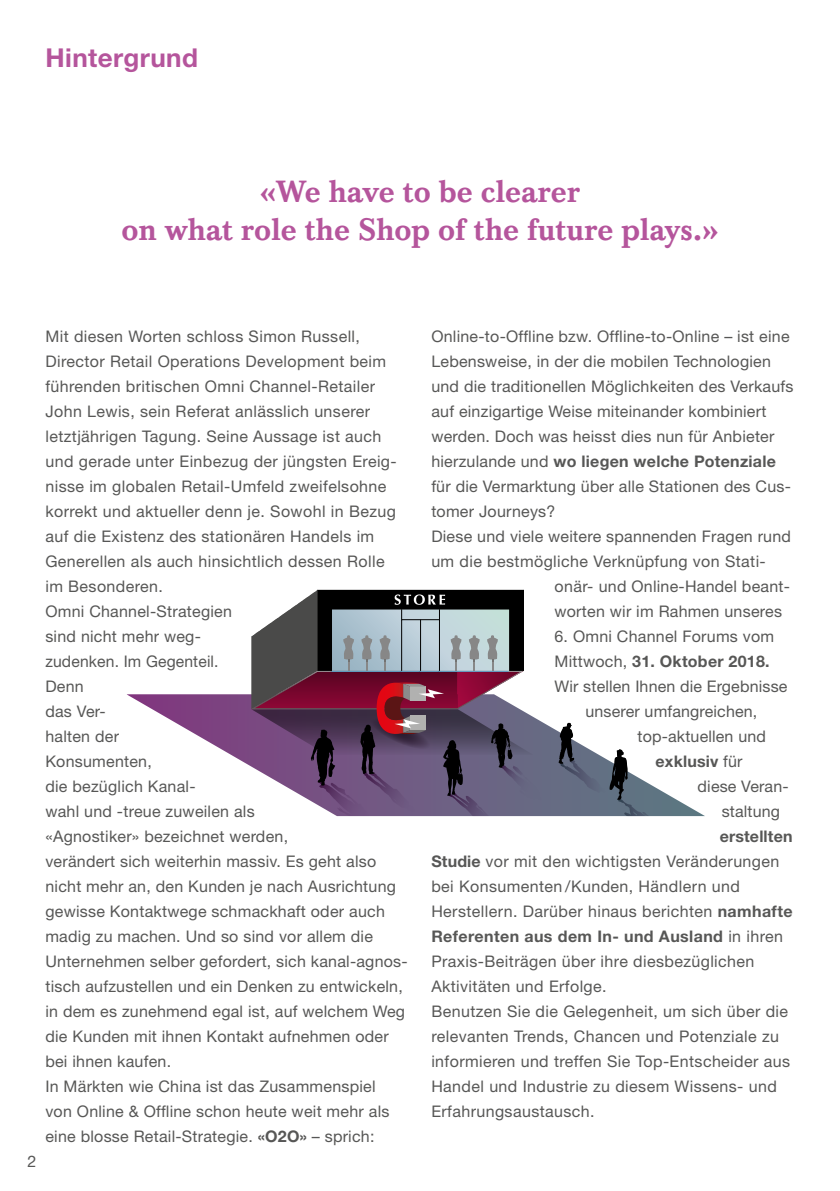
<style>
.page{position:relative;width:840px;height:1191px;background:#fff}
.page>*{position:absolute;margin:0;border:0;box-sizing:border-box;transform-origin:0 0}
.Quote_Bask{font:500 32px "Baskerville";color:#b5559c}
.Titel{font:700 26px "Helvetica Neue LT Pro";letter-spacing:.015em;color:#b5559c}
.Lauftext{font:16px/25px "Helvetica Neue LT Pro";letter-spacing:.015em;color:#575756}
.Lauftext-2{font:700 16px "Helvetica Neue LT Pro";letter-spacing:.015em;color:#575756}
.s1{font-weight:700}
.s2{font-weight:400}
</style>
<div class="page">
<svg style="left:127px;top:694px;width:577px;height:122px"></svg>
<svg style="left:251px;top:590px;width:418px;height:226px"></svg>
<p class="Titel" style="left:46px;top:42px;width:154px">Hintergrund</p>
<p class="Quote_Bask" style="left:259px;top:172px;width:322px">«We have to be clearer</p>
<p class="Quote_Bask" style="left:121px;top:211px;width:598px">on what role the Shop of the future plays.»</p>
<p class="Lauftext" style="left:28px;top:1148px;width:10px">2</p>
<p class="Lauftext" style="left:45px;top:324px;width:352px">Mit diesen Worten schloss Simon Russell, Director Retail Operations Development beim führenden britischen Omni Channel-Retailer John Lewis, sein Referat anlässlich unserer letztjährigen Tagung. Seine Aussage ist auch und gerade unter Einbezug der jüngsten Ereig&shy;nisse im globalen Retail-Umfeld zweifelsohne korrekt und aktueller denn je. Sowohl in Bezug auf die Existenz des stationären Handels im Generellen als auch hinsichtlich dessen Rolle im Besonderen.</p>
<p class="Lauftext" style="left:45px;top:598px;width:363px">Omni Channel-Strategien<br>sind nicht mehr weg-<br>zudenken. Im Gegenteil.<br>Denn<br>das Ver-<br>halten der<br>Konsumenten,<br>die bezüglich Kanal-<br>wahl und -treue zuweilen als<br>«Agnostiker» bezeichnet werden,<br>verändert sich weiterhin massiv. Es geht also nicht mehr an, den Kunden je nach Ausrichtung gewisse Kontaktwege schmackhaft oder auch madig zu machen. Und so sind vor allem die<br>Unternehmen selber gefordert, sich kanal-agnos&shy;tisch aufzustellen und ein Denken zu entwickeln, in dem es zunehmend egal ist, auf welchem Weg die Kunden mit ihnen Kontakt aufnehmen oder bei ihnen kaufen.</p>
<p class="Lauftext" style="left:45px;top:1073px;width:345px">In Märkten wie China ist das Zusammenspiel von Online &amp; Offline schon heute weit mehr als eine blosse Retail-Strategie. <span class="s1">«O2O»</span> – sprich:</p>
<p class="Lauftext" style="left:431px;top:324px;width:363px">Online-to-Offline bzw. Offline-to-Online – ist eine Lebensweise, in der die mobilen Technologien und die traditionellen Möglichkeiten des Verkaufs auf einzigartige Weise miteinander kombiniert werden. Doch was heisst dies nun für Anbieter hierzulande und <span class="s1">wo liegen welche Potenziale </span>für die Vermarktung über alle Stationen des Cus&shy;tomer Journeys?</p>
<p class="Lauftext" style="left:431px;top:523px;width:361px">Diese und viele weitere spannenden Fragen rund</p>
<p class="Lauftext" style="left:431px;top:548px;width:336px">um die bestmögliche Verknüpfung von Stati-</p>
<p class="Lauftext" style="left:554px;top:573px;width:237px">onär- und Online-Handel beant-</p>
<p class="Lauftext" style="left:554px;top:598px;width:229px">worten wir im Rahmen unseres</p>
<p class="Lauftext" style="left:554px;top:623px;width:221px">6. Omni Channel Forums vom</p>
<p class="Lauftext-2" style="left:554px;top:651px;width:216px"><span class="s2">Mittwoch,</span> 31. Oktober 2018.</p>
<p class="Lauftext" style="left:554px;top:673px;width:234px">Wir stellen Ihnen die Ergebnisse</p>
<p class="Lauftext" style="left:585px;top:698px;width:173px">unserer umfangreichen,</p>
<p class="Lauftext" style="left:637px;top:723px;width:130px">top-aktuellen und</p>
<p class="Lauftext-2" style="left:655px;top:751px;width:88px">exklusiv <span class="s2">für</span></p>
<p class="Lauftext" style="left:697px;top:773px;width:91px">diese Veran-</p>
<p class="Lauftext" style="left:721px;top:798px;width:60px">staltung</p>
<p class="Lauftext-2" style="left:719px;top:826px;width:74px">erstellten</p>
<p class="Lauftext" style="left:431px;top:848px;width:349px"><span class="s1">Studie</span> vor mit den wichtigsten Veränderungen</p>
<p class="Lauftext" style="left:431px;top:873px;width:310px">bei Konsumenten /Kunden, Händlern und</p>
<p class="Lauftext" style="left:431px;top:898px;width:362px">Herstellern. Darüber hinaus berichten <span class="s1">namhafte</span></p>
<p class="Lauftext-2" style="left:431px;top:926px;width:353px">Referenten aus dem In- und Ausland <span class="s2">in ihren</span></p>
<p class="Lauftext" style="left:431px;top:948px;width:324px">Praxis-Beiträgen über ihre diesbezüglichen</p>
<p class="Lauftext" style="left:431px;top:973px;width:177px">Aktivitäten und Erfolge.</p>
<p class="Lauftext" style="left:431px;top:998px;width:360px">Benutzen Sie die Gelegenheit, um sich über die relevanten Trends, Chancen und Potenziale zu informieren und treffen Sie Top-Entscheider aus Handel und Industrie zu diesem Wissens- und Erfahrungsaustausch.</p>
</div>
